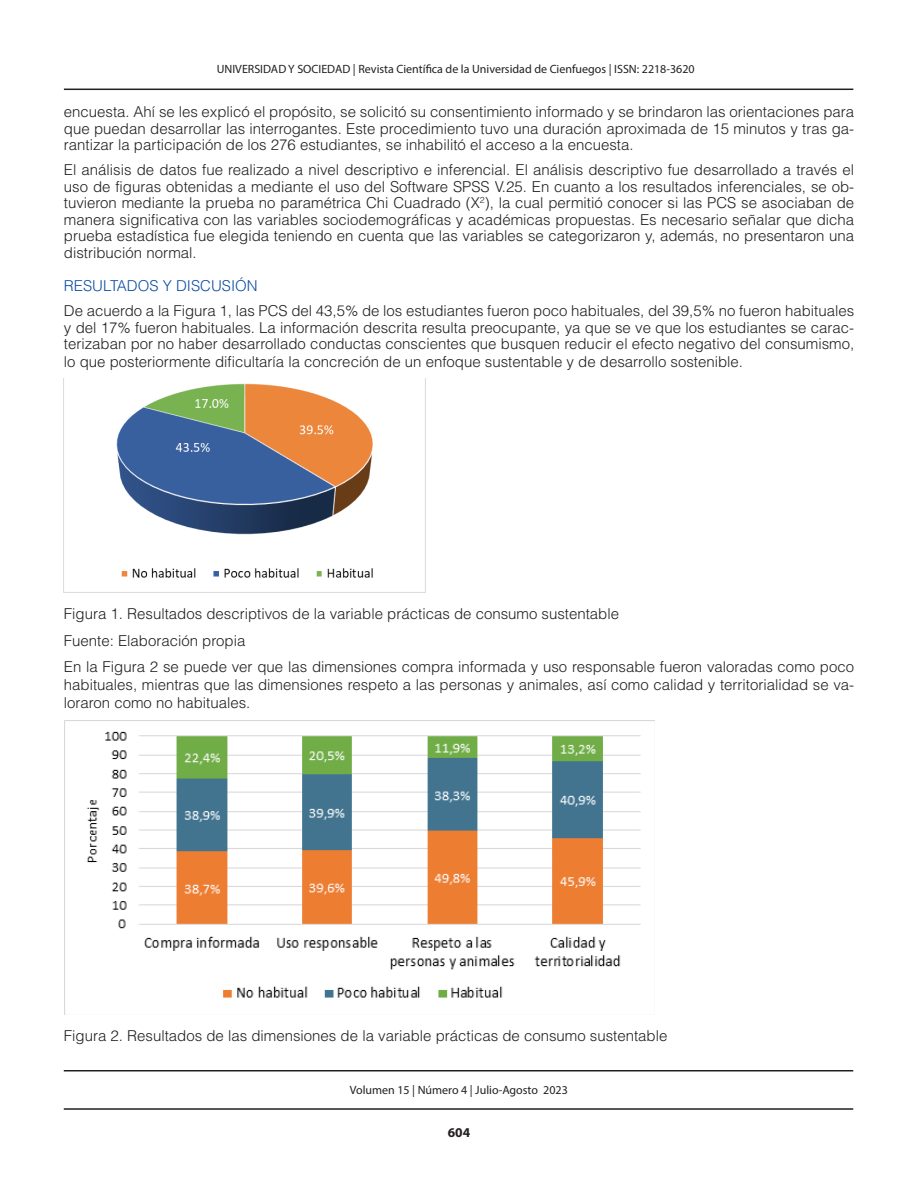
<style>
.page{position:relative;width:918px;height:1188px;background:#fff}
.page>*{position:absolute;margin:0;border:0;box-sizing:border-box;transform-origin:0 0}
.t1{font:300 15px/16.5px "Helvetica LT Std";color:#231f20;text-align:justify}
.t2{font:300 15px "Helvetica LT Std";color:#0d4da1}
.t3{font:700 13.5px "Myriad Pro";color:#231f20}
.t4{font:12px "Myriad Pro";color:#231f20}
</style>
<div class="page">
<hr style="left:64px;top:89px;width:789px;height:1px;background:#231f20">
<hr style="left:64px;top:1108px;width:789px;height:2px;background:#231f20">
<hr style="left:64px;top:1070px;width:789px;height:1px;background:#231f20">
<img style="left:64px;top:379px;width:362px;height:214px">
<img style="left:64px;top:720px;width:591px;height:295px">
<p class="t4" style="left:217px;top:61px;width:479px">UNIVERSIDAD Y SOCIEDAD | Revista Científica de la Universidad de Cienfuegos | ISSN: 2218-3620</p>
<p class="t1" style="left:64px;top:103px;width:792px">encuesta. Ahí se les explicó el propósito, se solicitó su consentimiento informado y se brindaron las orientaciones para que puedan desarrollar las interrogantes. Este procedimiento tuvo una duración aproximada de 15 minutos y tras ga&shy;rantizar la participación de los 276 estudiantes, se inhabilitó el acceso a la encuesta.</p>
<p class="t1" style="left:64px;top:161px;width:792px">El análisis de datos fue realizado a nivel descriptivo e inferencial. El análisis descriptivo fue desarrollado a través el uso de figuras obtenidas a mediante el uso del Software SPSS V.25. En cuanto a los resultados inferenciales, se ob&shy;tuvieron mediante la prueba no paramétrica Chi Cuadrado (X<sup>2</sup>), la cual permitió conocer si las PCS se asociaban de manera significativa con las variables sociodemográficas y académicas propuestas. Es necesario señalar que dicha prueba estadística fue elegida teniendo en cuenta que las variables se categorizaron y, además, no presentaron una distribución normal.</p>
<p class="t2" style="left:64px;top:276px;width:195px">RESULTADOS Y DISCUSIÓN</p>
<p class="t1" style="left:64px;top:302px;width:792px">De acuerdo a la Figura 1, las PCS del 43,5% de los estudiantes fueron poco habituales, del 39,5% no fueron habituales y del 17% fueron habituales. La información descrita resulta preocupante, ya que se ve que los estudiantes se carac&shy;terizaban por no haber desarrollado conductas conscientes que busquen reducir el efecto negativo del consumismo,</p>
<p class="t1" style="left:64px;top:353px;width:681px">lo que posteriormente dificultaría la concreción de un enfoque sustentable y de desarrollo sostenible.</p>
<p class="t1" style="left:64px;top:601px;width:792px;line-height:26.5px;text-align:left">Figura 1. Resultados descriptivos de la variable prácticas de consumo sustentable<br>Fuente: Elaboración propia<br>En la Figura 2 se puede ver que las dimensiones compra informada y uso responsable fueron valoradas como poco</p>
<p class="t1" style="left:64px;top:676px;width:792px;line-height:18px">habituales, mientras que las dimensiones respeto a las personas y animales, así como calidad y territorialidad se va&shy;loraron como no habituales.</p>
<p class="t1" style="left:64px;top:1028px;width:605px">Figura 2. Resultados de las dimensiones de la variable prácticas de consumo sustentable</p>
<p class="t4" style="left:350px;top:1083px;width:219px">Volumen 15 | Número 4 | Julio-Agosto 2023</p>
<p class="t3" style="left:448px;top:1124px;width:24px">604</p>
</div>
